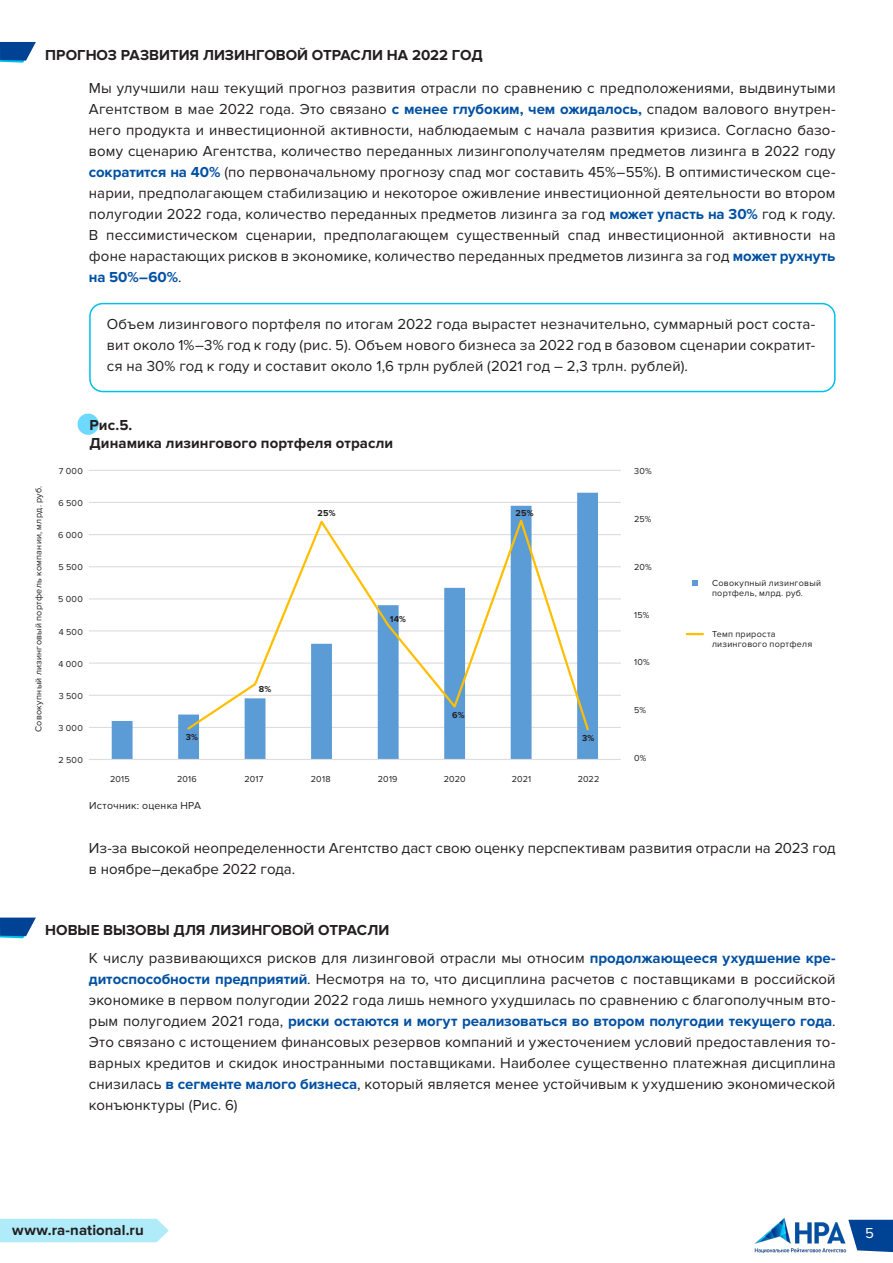
<style>
.page{position:relative;width:893px;height:1263px;background:#fff}
.page>*{position:absolute;margin:0;border:0;box-sizing:border-box;transform-origin:0 0}
.t1{font:15px/21px "Proxima Nova";letter-spacing:.005em;color:#231f20;text-align:justify}
.t2{font:700 15px "Proxima Nova";color:#231f20}
.t3{font:15px "Proxima Nova";color:#fff}
.t4{font:10.5px "Proxima Nova";letter-spacing:.025em;color:#231f20}
.t5{font:9px/10.2px "Proxima Nova";letter-spacing:.03em;color:#231f20}
.t6{font:700 9px "Proxima Nova";color:#231f20}
.s1{font-weight:700;color:#0050a2}
</style>
<div class="page">
<div style="left:0;top:1219px;width:169px;height:23px;background:#b0ebfa"></div>
<img style="left:754px;top:1218px;width:93px;height:35px">
<svg style="left:848px;top:1220px;width:45px;height:32px"></svg>
<svg style="left:0;top:42px;width:36px;height:21px"></svg>
<svg style="left:0;top:917px;width:36px;height:21px"></svg>
<div style="left:89px;top:303px;width:747px;height:89px;border:2px solid #00bfed;border-radius:13px"></div>
<div style="left:77px;top:414px;width:22px;height:21px;background:#6dd9ff;border-radius:50%"></div>
<hr style="left:89px;top:470px;width:532px;height:1px;background:#dcdddf">
<hr style="left:89px;top:502px;width:532px;height:1px;background:#dcdddf">
<hr style="left:89px;top:534px;width:532px;height:1px;background:#dcdddf">
<hr style="left:89px;top:566px;width:532px;height:1px;background:#dcdddf">
<hr style="left:89px;top:598px;width:532px;height:1px;background:#dcdddf">
<hr style="left:89px;top:630px;width:532px;height:1px;background:#dcdddf">
<hr style="left:89px;top:662px;width:532px;height:2px;background:#dcdddf">
<hr style="left:89px;top:695px;width:532px;height:1px;background:#dcdddf">
<hr style="left:89px;top:727px;width:532px;height:1px;background:#dcdddf">
<svg style="left:112px;top:493px;width:486px;height:266px"></svg>
<hr style="left:89px;top:759px;width:532px;height:1px;background:#dcdddf">
<svg style="left:185px;top:514px;width:406px;height:218px"></svg>
<svg style="left:692px;top:581px;width:6px;height:5px"></svg>
<svg style="left:687px;top:633px;width:16px;height:2px"></svg>
<p class="t2" style="left:45px;top:46px;width:439px">ПРОГНОЗ РАЗВИТИЯ ЛИЗИНГОВОЙ ОТРАСЛИ НА 2022 ГОД</p>
<p class="t1" style="left:89px;top:77px;width:748px">Мы улучшили наш текущий прогноз развития отрасли по сравнению с предположениями, выдвинутыми Агентством в мае 2022 года. Это связано <span class="s1">с менее глубоким, чем ожидалось,</span> спадом валового внутрен&shy;него продукта и инвестиционной активности, наблюдаемым с начала развития кризиса. Согласно базо&shy;вому сценарию Агентства, количество переданных лизингополучателям предметов лизинга в 2022 году <span class="s1">сократится на 40%</span> (по первоначальному прогнозу спад мог составить 45%–55%). В оптимистическом сце&shy;нарии, предполагающем стабилизацию и некоторое оживление инвестиционной деятельности во втором полугодии 2022 года, количество переданных предметов лизинга за год <span class="s1">может упасть на 30%</span> год к году.<br>В пессимистическом сценарии, предполагающем существенный спад инвестиционной активности на фоне нарастающих рисков в экономике, количество переданных предметов лизинга за год <span class="s1">может рухнуть на 50%–60%</span>.</p>
<p class="t1" style="left:107px;top:313px;width:710px">Объем лизингового портфеля по итогам 2022 года вырастет незначительно, суммарный рост соста&shy;вит около 1%–3% год к году (рис. 5). Объем нового бизнеса за 2022 год в базовом сценарии сократит&shy;ся на 30% год к году и составит около 1,6 трлн рублей (2021 год – 2,3 трлн. рублей).</p>
<p class="t5" style="left:34px;top:732px;width:248px;rotate:-90deg">Совокупный лизинговый портфель компании, млрд. руб.</p>
<p class="t2" style="left:90px;top:416px;width:44px">Рис.5.</p>
<p class="t2" style="left:90px;top:434px;width:305px">Динамика лизингового портфеля отрасли</p>
<p class="t5" style="left:59px;top:466px;width:26px">7 000</p>
<p class="t5" style="left:58px;top:498px;width:26px">6 500</p>
<p class="t5" style="left:58px;top:530px;width:26px">6 000</p>
<p class="t5" style="left:58px;top:562px;width:26px">5 500</p>
<p class="t5" style="left:58px;top:594px;width:26px">5 000</p>
<p class="t5" style="left:59px;top:626px;width:26px">4 500</p>
<p class="t5" style="left:58px;top:659px;width:26px">4 000</p>
<p class="t5" style="left:59px;top:691px;width:26px">3 500</p>
<p class="t5" style="left:58px;top:723px;width:26px">3 000</p>
<p class="t5" style="left:58px;top:755px;width:26px">2 500</p>
<p class="t6" style="left:186px;top:732px;width:14px">3%</p>
<p class="t6" style="left:318px;top:508px;width:19px">25%</p>
<p class="t6" style="left:259px;top:683px;width:14px">8%</p>
<p class="t6" style="left:390px;top:614px;width:18px">14%</p>
<p class="t6" style="left:452px;top:710px;width:14px">6%</p>
<p class="t6" style="left:516px;top:507px;width:19px">25%</p>
<p class="t6" style="left:582px;top:732px;width:14px">3%</p>
<p class="t5" style="left:110px;top:774px;width:21px">2015</p>
<p class="t5" style="left:177px;top:774px;width:21px">2016</p>
<p class="t5" style="left:244px;top:774px;width:21px">2017</p>
<p class="t5" style="left:311px;top:774px;width:21px">2018</p>
<p class="t5" style="left:378px;top:774px;width:21px">2019</p>
<p class="t5" style="left:444px;top:774px;width:23px">2020</p>
<p class="t5" style="left:512px;top:774px;width:21px">2021</p>
<p class="t5" style="left:578px;top:774px;width:23px">2022</p>
<p class="t4" style="left:89px;top:800px;width:113px">Источник: оценка НРА</p>
<p class="t5" style="left:634px;top:466px;width:19px">30%</p>
<p class="t5" style="left:634px;top:514px;width:19px">25%</p>
<p class="t5" style="left:634px;top:562px;width:19px">20%</p>
<p class="t5" style="left:634px;top:609px;width:17px">15%</p>
<p class="t5" style="left:634px;top:657px;width:17px">10%</p>
<p class="t5" style="left:634px;top:705px;width:13px">5%</p>
<p class="t5" style="left:634px;top:753px;width:14px">0%</p>
<p class="t5" style="left:712px;top:578px;width:110px">Совокупный лизинговый портфель, млрд. руб.</p>
<p class="t5" style="left:712px;top:629px;width:102px">Темп прироста лизингового портфеля</p>
<p class="t1" style="left:89px;top:838px;width:748px">Из-за высокой неопределенности Агентство даст свою оценку перспективам развития отрасли на 2023 год в ноябре–декабре 2022 года.</p>
<p class="t2" style="left:45px;top:922px;width:346px">НОВЫЕ ВЫЗОВЫ ДЛЯ ЛИЗИНГОВОЙ ОТРАСЛИ</p>
<p class="t1" style="left:89px;top:948px;width:748px">К числу развивающихся рисков для лизинговой отрасли мы относим <span class="s1">продолжающееся ухудшение кре&shy;дитоспособности предприятий</span>. Несмотря на то, что дисциплина расчетов с поставщиками в российской экономике в первом полугодии 2022 года лишь немного ухудшилась по сравнению с благополучным вто&shy;рым полугодием 2021 года, <span class="s1">риски остаются и могут реализоваться во втором полугодии текущего года</span>.<br>Это связано с истощением финансовых резервов компаний и ужесточением условий предоставления то&shy;варных кредитов и скидок иностранными поставщиками. Наиболее существенно платежная дисциплина снизилась <span class="s1">в сегменте малого бизнеса</span>, который является менее устойчивым к ухудшению экономической конъюнктуры (Рис. 6)</p>
<p class="t2" style="left:12px;top:1222px;width:133px">www.ra-national.ru</p>
<p class="t3" style="left:865px;top:1224px;width:10px">5</p>
</div>
